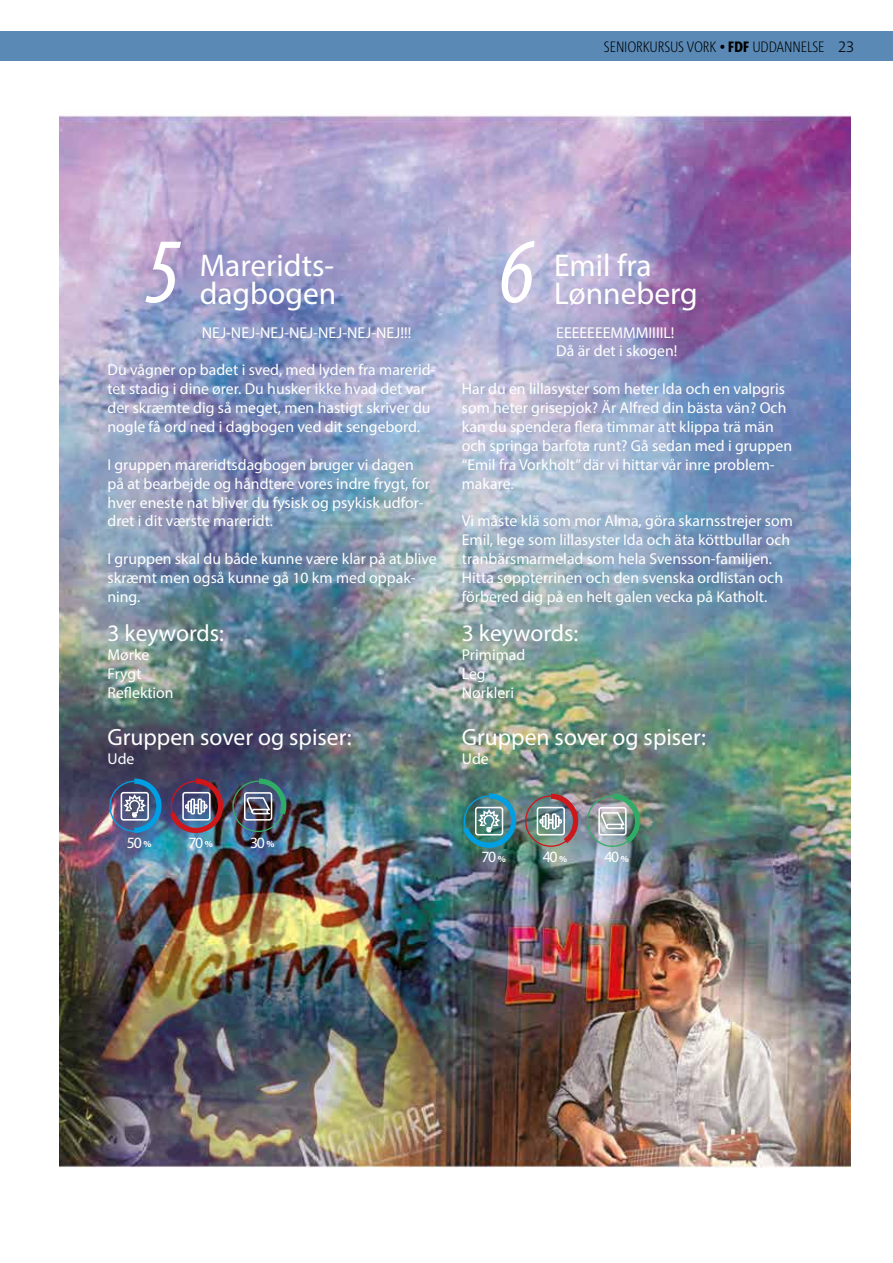
<style>
.page{position:relative;width:893px;height:1263px;background:#fff}
.page>*{position:absolute;margin:0;border:0;box-sizing:border-box;transform-origin:0 0}
.t1{font:italic condensed 93.15px "Myriad Pro";color:#fff}
.t2{font:31.5px/27.6px "Myriad Pro";color:#fff}
.t3{font:23.55px "Myriad Pro";color:#fff}
.t4{font:15.75px/18.9px "Myriad Pro";color:#fff}
.t5{font:300 15px "Corpid C1 s Cd";letter-spacing:-.03em;color:#000}
.s1{font-weight:800}
.s2{font-family:"Corpid C1 s"}
.s3{font-weight:700;font-size:9.15px}
</style>
<div class="page">
<img style="left:59px;top:115px;width:792px;height:1052px">
<img style="left:598px;top:791px;width:46px;height:57px">
<img style="left:459px;top:790px;width:61px;height:61px">
<img style="left:537px;top:791px;width:45px;height:57px">
<div style="left:232px;top:781px;width:52px;height:51px;border:1px solid #36ad66;border-radius:50%"></div>
<svg style="left:244px;top:775px;width:45px;height:46px;background:#576e7b"></svg>
<img style="left:121px;top:775px;width:106px;height:61px">
<div style="left:0;top:32px;width:893px;height:29px;background:#5a89b5"></div>
<p class="t5" style="left:604px;top:37px;width:252px">SENIORKURSUS VORK • <span class="s1">FDF</span> UDDANNELSE <span class="s2">23</span></p>
<h1 class="t1" style="left:145px;top:215px;width:37px">5</h1>
<h2 class="t2" style="left:200px;top:251px;width:138px">Mareridts&shy;dagbogen</h2>
<p class="t4" style="left:202px;top:322px;width:211px">NEJ-NEJ-NEJ-NEJ-NEJ-NEJ-NEJ!!!</p>
<p class="t4" style="left:107px;top:360px;width:329px">Du vågner op badet i sved, med lyden fra marerid&shy;tet stadig i dine ører. Du husker ikke hvad det var der skræmte dig så meget, men hastigt skriver du nogle få ord ned i dagbogen ved dit sengebord.</p>
<p class="t4" style="left:107px;top:455px;width:324px">I gruppen mareridtsdagbogen bruger vi dagen på at bearbejde og håndtere vores indre frygt, for hver eneste nat bliver du fysisk og psykisk udfor&shy;dret i dit værste mareridt.</p>
<p class="t4" style="left:107px;top:549px;width:331px">I gruppen skal du både kunne være klar på at blive skræmt men også kunne gå 10 km med oppak&shy;ning.</p>
<h3 class="t3" style="left:107px;top:618px;width:118px">3 keywords:</h3>
<p class="t4" style="left:107px;top:645px;width:68px">Mørke<br>Frygt<br>Reflektion</p>
<h3 class="t3" style="left:107px;top:722px;width:246px">Gruppen sover og spiser:</h3>
<p class="t4" style="left:107px;top:749px;width:28px">Ude</p>
<h1 class="t1" style="left:499px;top:215px;width:37px">6</h1>
<h2 class="t2" style="left:554px;top:251px;width:99px">Emil fra</h2>
<h2 class="t2" style="left:554px;top:279px;width:145px">Lønneberg</h2>
<p class="t4" style="left:556px;top:322px;width:123px">EEEEEEEMMMIIIIL!<br>Då är det i skogen!</p>
<p class="t4" style="left:462px;top:379px;width:332px">Har du en lillasyster som heter Ida och en valpgris som heter grisepjok? Är Alfred din bästa vän? Och kan du spendera flera timmar att klippa trä män och springa barfota runt? Gå sedan med i gruppen “Emil fra Vorkholt” där vi hittar vår inre problem&shy;makare.</p>
<p class="t4" style="left:462px;top:511px;width:332px">Vi måste klä som mor Alma, göra skarnsstrejer som Emil, lege som lillasyster Ida och äta köttbullar och tranbärsmarmelad som hela Svensson-familjen.<br>Hitta soppterrinen och den svenska ordlistan och förbered dig på en helt galen vecka på Katholt.</p>
<h3 class="t3" style="left:462px;top:618px;width:118px">3 keywords:</h3>
<p class="t4" style="left:462px;top:645px;width:65px">Primimad<br>Leg<br>Nørkleri</p>
<h3 class="t3" style="left:462px;top:722px;width:246px">Gruppen sover og spiser:</h3>
<p class="t4" style="left:462px;top:749px;width:28px">Ude</p>
<p class="t4" style="left:127px;top:832px;width:26px">50 <span class="s3">%</span></p>
<p class="t4" style="left:188px;top:832px;width:26px">70 <span class="s3">%</span></p>
<p class="t4" style="left:250px;top:832px;width:26px">30 <span class="s3">%</span></p>
<p class="t4" style="left:481px;top:847px;width:26px">70 <span class="s3">%</span></p>
<p class="t4" style="left:543px;top:847px;width:26px">40 <span class="s3">%</span></p>
<p class="t4" style="left:604px;top:847px;width:26px">40 <span class="s3">%</span></p>
</div>
